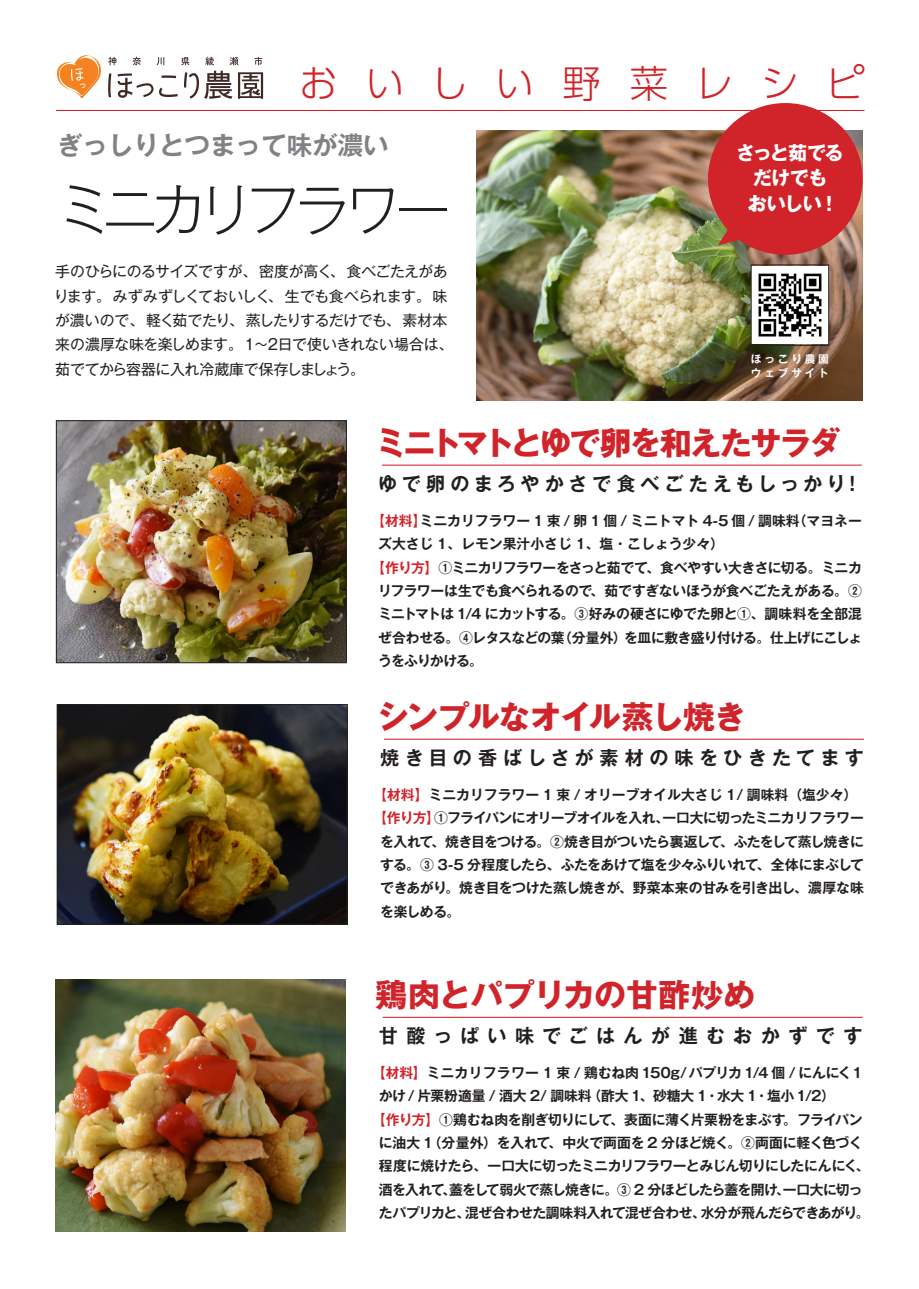
<style>
.page{position:relative;width:919px;height:1289px;background:#fff}
.page>*{position:absolute;margin:0;border:0;box-sizing:border-box;transform-origin:0 0}
.t1{font:300 56.4px "Gothic MB101 Pro";letter-spacing:-.135em;color:#231f20}
.t2{font:300 38.25px "UD Shin Go Pr 6 N";letter-spacing:.715em;color:#d1232a}
.t3{font:700 31.95px "Gothic MB101 Pro";letter-spacing:-.075em;color:#d1232a}
.t4{font:700 31.95px "Gothic MB101 Pro";letter-spacing:.005em;color:#d1232a}
.t5{font:700 31.95px "Gothic MB101 Pro";letter-spacing:-.045em;color:#d1232a}
.t6{font:700 25.5px "Gothic MB101 Pro De";color:#808285}
.t7{font:700 19.2px "Gothic MB101 Pro De";letter-spacing:.24em;color:#231f20}
.t8{font:700 19.2px "Gothic MB101 Pro De";letter-spacing:.275em;color:#231f20}
.t9{font:700 19.2px "Gothic MB101 Pro De";letter-spacing:.43em;color:#231f20}
.t10{font:700 19.2px "Gothic MB101 Pro";letter-spacing:-.045em;color:#fff}
.t11{font:14.85px/24.5px "Gothic MB101 Pro";letter-spacing:-.03em;color:#231f20}
.t12{font:14.85px "Gothic MB101 Pro";letter-spacing:-.06em;color:#231f20}
.t13{font:700 13.8px/23.4px "Gothic MB101 Pro De";letter-spacing:-.025em;color:#231f20}
.t14{font:700 13.8px/23.4px "Gothic MB101 Pro De";color:#231f20}
.t15{font:700 13.8px/23.4px "Gothic MB101 Pro De";letter-spacing:-.005em;color:#231f20}
.t16{font:700 13.8px/23.4px "Gothic MB101 Pro De";letter-spacing:-.06em;color:#231f20}
.t17{font:700 13.8px "Gothic MB101 Pro De";letter-spacing:-.05em;color:#231f20}
.t18{font:700 10.65px "Gothic MB101 Pro De";letter-spacing:.265em;color:#fff}
.s1{color:#d1232a}
</style>
<div class="page">
<img style="left:476px;top:131px;width:386px;height:269px">
<img style="left:753px;top:267px;width:73px;height:76px">
<hr style="left:382px;top:1016px;width:480px;height:1px;background:#d1232a">
<div style="left:707px;top:103px;width:155px;height:152px;background:#d1232a;border-radius:50%"></div>
<svg style="left:717px;top:224px;width:28px;height:21px"></svg>
<hr style="left:56px;top:110px;width:808px;height:1px;background:#d1232a">
<svg style="left:56px;top:55px;width:45px;height:43px"></svg>
<svg style="left:108px;top:73px;width:45px;height:25px"></svg>
<svg style="left:159px;top:75px;width:19px;height:22px"></svg>
<svg style="left:184px;top:71px;width:48px;height:28px"></svg>
<svg style="left:238px;top:72px;width:25px;height:27px"></svg>
<svg style="left:108px;top:57px;width:8px;height:8px"></svg>
<svg style="left:132px;top:57px;width:9px;height:8px"></svg>
<svg style="left:156px;top:57px;width:8px;height:8px"></svg>
<svg style="left:181px;top:57px;width:8px;height:8px"></svg>
<svg style="left:205px;top:57px;width:9px;height:8px"></svg>
<svg style="left:230px;top:57px;width:8px;height:8px"></svg>
<svg style="left:254px;top:57px;width:8px;height:8px"></svg>
<hr style="left:384px;top:738px;width:479px;height:1px;background:#d1232a">
<img style="left:59px;top:706px;width:286px;height:216px">
<div style="left:57px;top:704px;width:290px;height:220px;border:1px solid #231f20"></div>
<hr style="left:382px;top:464px;width:479px;height:1px;background:#d1232a">
<img style="left:58px;top:422px;width:286px;height:239px">
<div style="left:56px;top:420px;width:290px;height:243px;border:1px solid #231f20"></div>
<img style="left:55px;top:979px;width:290px;height:252px">
<p class="t2" style="left:299px;top:52px;width:566px">おいしい野菜レシピ</p>
<p class="t6" style="left:57px;top:124px;width:333px">ぎっしりとつまって味が濃い</p>
<p class="t1" style="left:56px;top:162px;width:395px">ミニカリフラワー</p>
<p class="t11" style="left:330px;top:257px;width:119px">、食べごたえがあ</p>
<p class="t11" style="left:268px;top:257px;width:181px;text-indent:-213px">手のひらにのるサイズですが、密度が高く<br>、生でも食べられます。味</p>
<p class="t12" style="left:54px;top:283px;width:218px">ります。みずみずしくておいしく</p>
<p class="t11" style="left:55px;top:306px;width:394px">が濃いので、軽く茹でたり、蒸したりするだけでも、素材本</p>
<p class="t11" style="left:278px;top:330px;width:177px">日で使いきれない場合は、</p>
<p class="t11" style="left:55px;top:330px;width:311px">来の濃厚な味を楽しめます。１<br>茹でてから容器に入れ冷蔵庫で保存しましょう。</p>
<p class="t11" style="left:265px;top:330px;width:16px">２</p>
<p class="t11" style="left:254px;top:330px;width:16px">〜</p>
<p class="t10" style="left:736px;top:136px;width:109px">さっと茹でる</p>
<p class="t10" style="left:752px;top:162px;width:76px">だけでも</p>
<p class="t10" style="left:747px;top:187px;width:86px">おいしい !</p>
<p class="t18" style="left:751px;top:350px;width:79px">ほっこり農園</p>
<p class="t18" style="left:751px;top:364px;width:79px">ウェブサイト</p>
<p class="t3" style="left:375px;top:416px;width:467px">ミニトマトとゆで卵を和えたサラダ</p>
<p class="t7" style="left:378px;top:467px;width:485px">ゆで卵のまろやかさで食べごたえもしっかり!</p>
<p class="t14" style="left:378px;top:507px;width:347px;text-indent:-7px"><span class="s1">【材料】<br></span>ズ大さじ 1、レモン果汁小さじ 1、塩・こしょう少々(</p>
<p class="t13" style="left:371px;top:554px;width:492px;text-align:right"><span class="s1">【作り方】</span>①ミニカリフラワーをさっと茹でて、食べやすい大きさに切る。ミニカリフラワーは生でも食べられるので、茹ですぎないほうが食べごたえがある。2ミニトマトは 1/4 にカットする。③好みの硬さにゆでた卵と①、調味料を全部混を皿に敷き盛り付ける。仕上げにこしょ</p>
<p class="t13" style="left:792px;top:507px;width:71px">（マヨネー</p>
<p class="t14" style="left:419px;top:507px;width:381px">ミニカリフラワー 1 束 / 卵 1 個 / ミニトマト 4-5 個 / 調味料</p>
<p class="t16" style="left:378px;top:624px;width:188px">ぜ合わせる。④レタスなどの葉うをふりかける。</p>
<p class="t13" style="left:558px;top:624px;width:70px">（分量外）</p>
<p class="t5" style="left:377px;top:690px;width:371px">シンプルなオイル蒸し焼き</p>
<p class="t8" style="left:380px;top:741px;width:485px">焼き目の香ばしさが素材の味をひきたてます</p>
<p class="t14" style="left:373px;top:781px;width:485px"><span class="s1">【材料】</span>ミニカリフラワー 1 束 / オリーブオイル大さじ 1/ 調味料（塩少々(</p>
<p class="t13" style="left:662px;top:804px;width:203px">一口大に切ったミニカリフラワー</p>
<p class="t13" style="left:380px;top:804px;width:485px;text-indent:-7px"><span class="s1">【作り方】</span>①フライパンにオリーブオイルを入れ、<br>を入れて、焼き目をつける。②焼き目がついたら裏返して、ふたをして蒸し焼きにする。③ 3-5 分程度したら、ふたをあけて塩を少々ふりいれて、全体にまぶしてできあがり。焼き目をつけた蒸し焼きが、野菜本来の甘みを引き出し、濃厚な味を楽しめる。</p>
<p class="t4" style="left:375px;top:968px;width:381px">鶏肉とパプリカの甘酢炒め</p>
<p class="t9" style="left:379px;top:1019px;width:485px">甘酸っぱい味でごはんが進むおかずです</p>
<p class="t15" style="left:587px;top:1059px;width:277px;text-indent:-215px"><span class="s1">【材料】</span>ミニカリフラワー 1 束 / 鶏むね肉 150g/ パプリカ 1/4 個 / にんにく1（酢大 1、砂糖大 ・1 水大 ・1 塩小1/2(</p>
<p class="t13" style="left:379px;top:1082px;width:214px">かけ/ 片栗粉適量 / 酒大 2/ 調味料</p>
<p class="t13" style="left:379px;top:1105px;width:492px;text-indent:-7px"><span class="s1">【作り方】</span>①鶏むね肉を削ぎ切りにして、表面に薄く片栗粉をまぶす<br>に油大（1 分量外）を入れて、中火で両面を 2 分ほど焼く。②両面に軽く色づく程度に焼けたら、一口大に切ったミニカリフラワーとみじん切りにしたにんにく、酒を入れて蓋をして弱火で蒸し焼きに。③ 2 分ほどしたら蓋を開け一口大に切っ</p>
<p class="t13" style="left:783px;top:1105px;width:81px">。フライパン</p>
<p class="t13" style="left:442px;top:1176px;width:15px">、</p>
<p class="t13" style="left:776px;top:1176px;width:15px">、</p>
<p class="t13" style="left:379px;top:1199px;width:93px">たパプリカと、</p>
<p class="t13" style="left:465px;top:1199px;width:242px">混ぜ合わせた調味料入れて混ぜ合わせ、</p>
<p class="t17" style="left:700px;top:1201px;width:170px">水分が飛んだらできあがり。</p>
</div>
